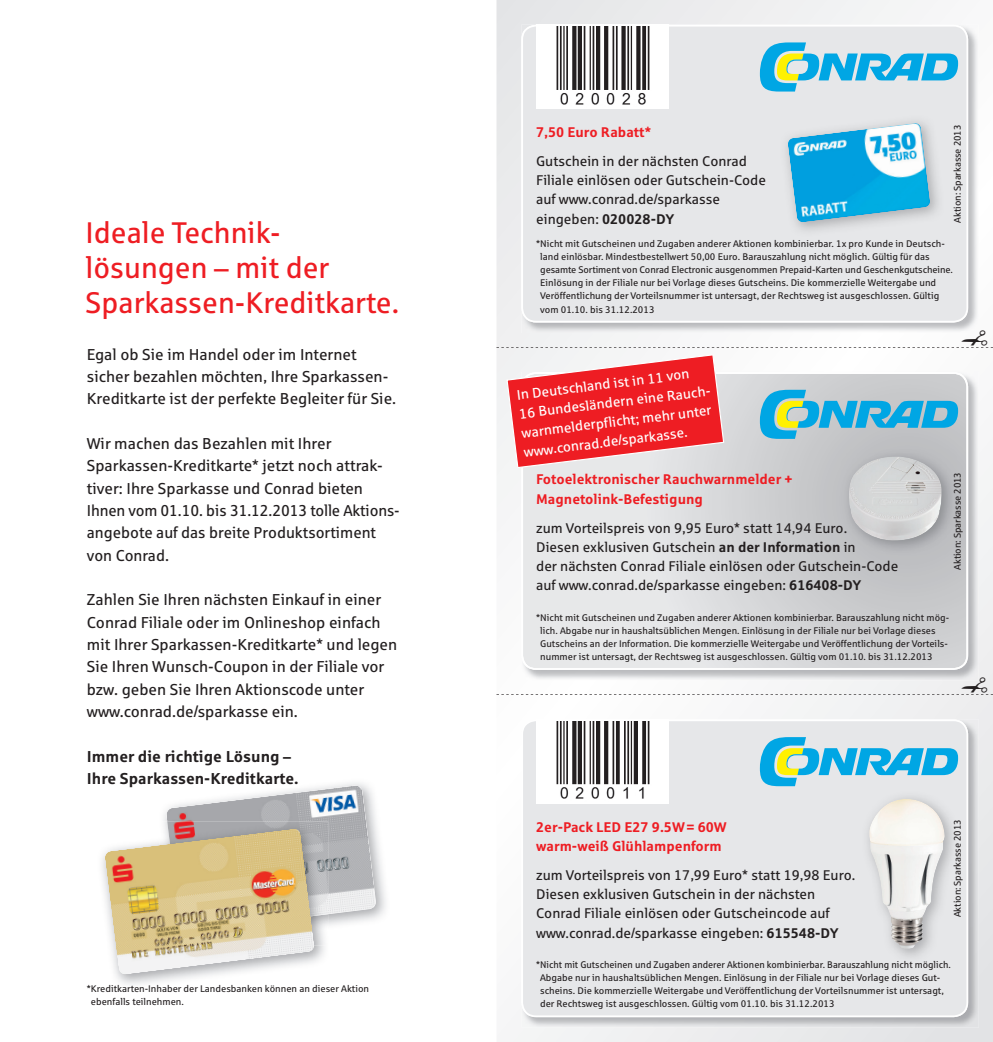
<style>
.page{position:relative;width:993px;height:1042px;background:#fff}
.page>*{position:absolute;margin:0;border:0;box-sizing:border-box;transform-origin:0 0}
.t1{font:29.75px/34.6px "Sparkasse Rg";color:#ee1d23}
.t2{font:15.75px/22.4px "Sparkasse Rg";color:#231f20}
.t3{font:700 15.75px/22.4px "Sparkasse Rg";color:#231f20}
.t4{font:14px/19.2px "Sparkasse Rg";color:#231f20}
.t5{font:700 14px/19.2px "Sparkasse Rg";color:#ee1d23}
.t6{font:14px/19.2px "Sparkasse Rg";color:#fff}
.t7{font:9.62px/13.1px "Sparkasse Rg";color:#231f20}
.s1{font-weight:700}
</style>
<div class="page">
<svg style="left:496px;top:0;width:496px;height:1042px"></svg>
<img style="left:521px;top:372px;width:457px;height:304px">
<svg style="left:521px;top:372px;width:446px;height:298px;background:#d8d9db"></svg>
<img style="left:521px;top:25px;width:457px;height:304px">
<div style="left:521px;top:25px;width:446px;height:297px;background:#e6e7e9"></div>
<img style="left:521px;top:719px;width:457px;height:308px">
<div style="left:521px;top:719px;width:446px;height:298px;background:#e6e7e9"></div>
<svg style="left:759px;top:42px;width:198px;height:50px;background:#8cd"></svg>
<svg style="left:759px;top:390px;width:198px;height:49px;background:#76bbcd"></svg>
<svg style="left:759px;top:737px;width:198px;height:49px;background:#86ccdd"></svg>
<img style="left:166px;top:785px;width:210px;height:129px">
<img style="left:167px;top:821px;width:161px;height:110px">
<img style="left:105px;top:828px;width:209px;height:147px">
<div style="left:536px;top:25px;width:132px;height:84px;background:#fff"></div>
<img style="left:556px;top:27px;width:94px;height:78px">
<div style="left:536px;top:719px;width:132px;height:85px;background:#fff"></div>
<img style="left:556px;top:721px;width:94px;height:78px">
<img style="left:780px;top:116px;width:163px;height:121px">
<img style="left:787px;top:123px;width:143px;height:100px">
<img style="left:841px;top:449px;width:114px;height:106px">
<img style="left:848px;top:456px;width:93px;height:84px">
<img style="left:861px;top:791px;width:97px;height:172px">
<img style="left:861px;top:961px;width:89px;height:2px">
<img style="left:868px;top:799px;width:76px;height:150px">
<svg style="left:506px;top:354px;width:218px;height:114px"></svg>
<svg style="left:496px;top:676px;width:496px;height:19px"></svg>
<svg style="left:496px;top:329px;width:496px;height:19px"></svg>
<h1 class="t1" style="left:86px;top:218px;width:315px">Ideale Technik - lösungen – mit der<br>Sparkassen-Kreditkarte.</h1>
<h2 class="t2" style="left:87px;top:344px;width:311px">Egal ob Sie im Handel oder im Internet sicher bezahlen möchten, Ihre Sparkassen-<br>Kreditkarte ist der perfekte Begleiter für Sie.</h2>
<h2 class="t2" style="left:87px;top:434px;width:314px">Wir machen das Bezahlen mit Ihrer Sparkassen-Kreditkarte* jetzt noch attrak&shy;tiver: Ihre Sparkasse und Conrad bieten Ihnen vom 01.10. bis 31.12.2013 tolle Aktions&shy;angebote auf das breite Produktsortiment von Conrad.</h2>
<p class="t2" style="left:87px;top:590px;width:312px">Zahlen Sie Ihren nächsten Einkauf in einer Conrad Filiale oder im Onlineshop einfach mit Ihrer Sparkassen-Kreditkarte* und legen Sie Ihren Wunsch-Coupon in der Filiale vor bzw. geben Sie Ihren Aktionscode unter www.conrad.de/sparkasse ein.</p>
<h2 class="t3" style="left:87px;top:746px;width:213px">Immer die richtige Lösung –<br>Ihre Sparkassen-Kreditkarte.</h2>
<p class="t7" style="left:91px;top:982px;width:280px;text-indent:-4px">* Kreditkarten-Inhaber der Landesbanken können an dieser Aktion ebenfalls teilnehmen.</p>
<p class="t7" style="left:951px;top:222px;width:99px;rotate:-90deg">Aktion: Sparkasse 2013</p>
<h3 class="t5" style="left:536px;top:124px;width:116px">7,50 Euro Rabatt*</h3>
<h3 class="t4" style="left:536px;top:153px;width:231px">Gutschein in der nächsten Conrad<br>Filiale einlösen oder Gutschein-Code auf www.conrad.de/sparkasse eingeben: <span class="s1">020028-DY</span></h3>
<p class="t7" style="left:540px;top:238px;width:414px;text-indent:-4px">* Nicht mit Gutscheinen und Zugaben anderer Aktionen kombinierbar. 1x pro Kunde in Deutsch&shy;land einlösbar. Mindestbestellwert 50,00 Euro. Barauszahlung nicht möglich. Gültig für das gesamte Sortiment von Conrad Electronic ausgenommen Prepaid-Karten und Geschenkgutscheine.<br>Einlösung in der Filiale nur bei Vorlage dieses Gutscheins. Die kommerzielle Weitergabe und Veröffentlichung der Vorteilsnummer ist untersagt, der Rechtsweg ist ausgeschlossen. Gültig vom 01.10. bis 31.12.2013</p>
<h3 class="t6" style="left:516px;top:386px;width:196px;rotate:-7deg">In Deutschland ist in 11 von<br>16 Bundesländern eine Rauch&shy;warnmelderpflicht; mehr unter www.conrad.de/sparkasse.</h3>
<h3 class="t5" style="left:536px;top:471px;width:258px">Fotoelektronischer Rauchwarnmelder +<br>Magnetolink-Befestigung</h3>
<h3 class="t4" style="left:536px;top:519px;width:363px">zum Vorteilspreis von 9,95 Euro* statt 14,94 Euro.<br>Diesen exklu siven Gutschein <span class="s1">an der Information</span> in<br>der nächsten Conrad Filiale einlösen oder Gutschein-Code auf www.conrad.de/sparkasse eingeben: <span class="s1">616408-DY</span></h3>
<p class="t7" style="left:951px;top:570px;width:99px;rotate:-90deg">Aktion: Sparkasse 2013</p>
<p class="t7" style="left:540px;top:611px;width:410px;text-indent:-4px">* Nicht mit Gutscheinen und Zugaben anderer Aktionen kombinierbar. Barauszahlung nicht mög&shy;lich. Abgabe nur in haushaltsüblichen Mengen. Einlösung in der Filiale nur bei Vorlage dieses Gutscheins an der Information. Die kommerzielle Weitergabe und Veröffentlichung der Vorteils&shy;nummer ist untersagt, der Rechtsweg ist ausgeschlossen. Gültig vom 01.10. bis 31.12.2013</p>
<p class="t7" style="left:951px;top:917px;width:99px;rotate:-90deg">Aktion: Sparkasse 2013</p>
<h3 class="t5" style="left:536px;top:818px;width:192px">2er-Pack LED E27 9.5W = 60W warm-weiß Glühlampenform</h3>
<h3 class="t4" style="left:536px;top:866px;width:320px">zum Vorteilspreis von 17,99 Euro* statt 19,98 Euro.<br>Diesen exklusiven Gutschein in der nächsten Conrad Filiale einlösen oder Gutscheincode auf www.conrad.de/sparkasse eingeben: <span class="s1">615548-DY</span></h3>
<p class="t7" style="left:540px;top:959px;width:412px;text-indent:-4px">* Nicht mit Gutscheinen und Zugaben anderer Aktionen kombinierbar. Barausza ung n c m g c .<br>Abgabe nur in haushaltsüblichen Mengen. Einlösung in der Filiale nur bei Vorlage dieses Gut&shy;scheins. Die kommerzielle Weitergabe und Veröffentlichung der Vorteilsnummer ist untersagt, der Rechtsweg ist ausgeschlossen. Gültig vom 01.10. bis 31.12.2013</p>
<p class="t7" style="left:864px;top:959px;width:9px">hl</p>
<p class="t7" style="left:896px;top:959px;width:53px">iht ö lih</p>
</div>
